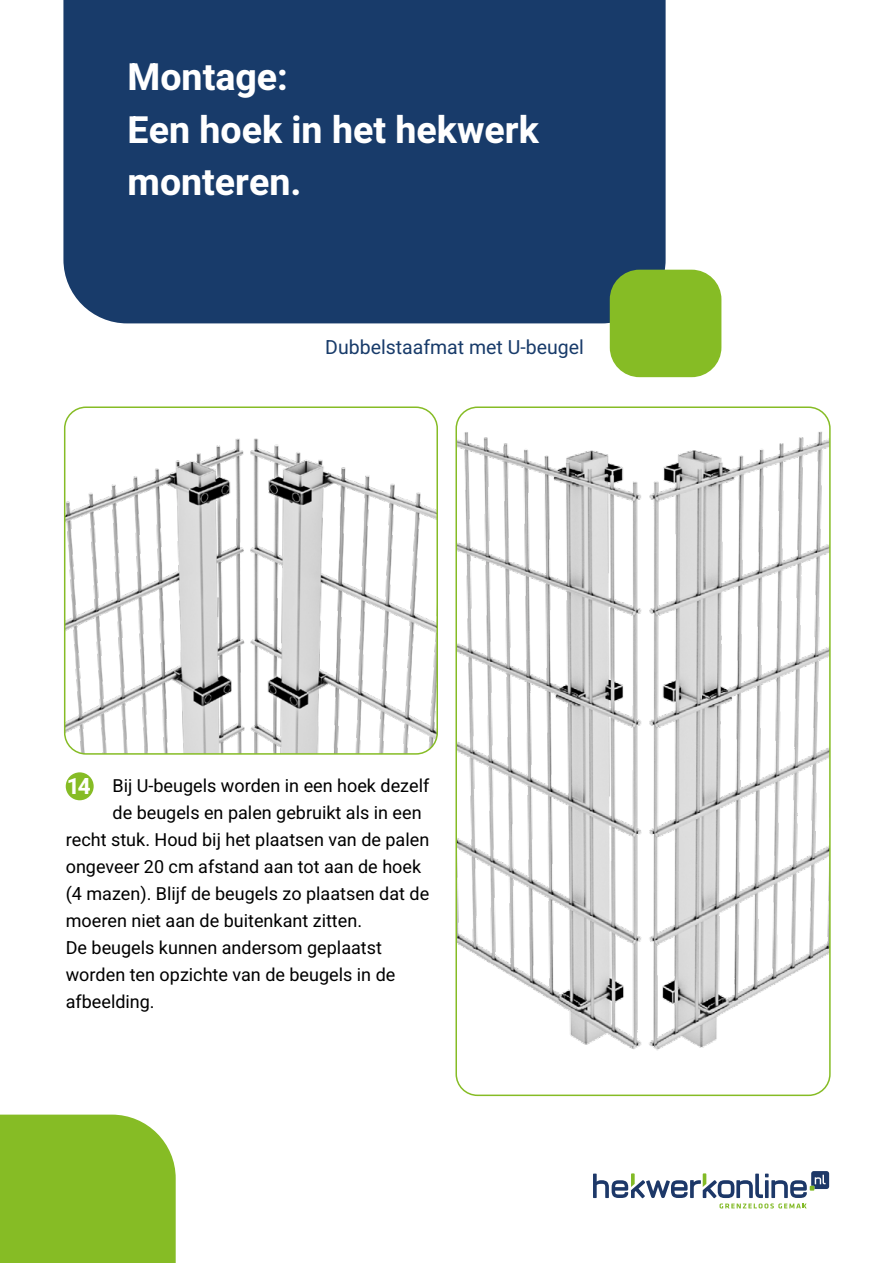
<style>
.page{position:relative;width:893px;height:1263px;background:#fff}
.page>*{position:absolute;margin:0;border:0;box-sizing:border-box;transform-origin:0 0}
.t1{font:700 37.5px/52.5px "Heebo";color:#fff}
.t2{font:700 22.5px "Heebo";color:#fff}
.t3{font:19.5px "Heebo";color:#183b6a}
.t4{font:18px "Heebo";color:#000}
</style>
<div class="page">
<div style="left:63px;top:0;width:603px;height:323px;background:#183b6a"></div>
<div style="left:610px;top:270px;width:111px;height:107px;background:#86bc25;border-radius:30px"></div>
<div style="left:0;top:1114px;width:176px;height:149px;background:#86bc25"></div>
<img style="left:458px;top:409px;width:370px;height:684px">
<div style="left:455px;top:406px;width:376px;height:690px;border:2px solid #86bc25;border-radius:21px"></div>
<img style="left:67px;top:409px;width:368px;height:343px">
<div style="left:64px;top:406px;width:374px;height:349px;border:2px solid #86bc25;border-radius:21px"></div>
<div style="left:66px;top:772px;width:28px;height:28px;background:#86bc25;border-radius:50%"></div>
<svg style="left:593px;top:1171px;width:236px;height:37px"></svg>
<h1 class="t1" style="left:128px;top:51px;width:413px">Montage:<br>Een hoek in het hekwerk monteren.</h1>
<p class="t3" style="left:325px;top:334px;width:260px">Dubbelstaafmat met U-beugel</p>
<p class="t2" style="left:67px;top:771px;width:26px">14</p>
<p class="t4" style="left:113px;top:773px;width:318px">Bij U-beugels worden in een hoek dezelf</p>
<p class="t4" style="left:113px;top:800px;width:311px">de beugels en palen gebruikt als in een</p>
<p class="t4" style="left:66px;top:827px;width:365px">recht stuk. Houd bij het plaatsen van de palen</p>
<p class="t4" style="left:66px;top:854px;width:357px">ongeveer 20 cm afstand aan tot aan de hoek</p>
<p class="t4" style="left:66px;top:881px;width:365px">(4 mazen). Blijf de beugels zo plaatsen dat de</p>
<p class="t4" style="left:66px;top:908px;width:298px">moeren niet aan de buitenkant zitten.</p>
<p class="t4" style="left:66px;top:935px;width:318px">De beugels kunnen andersom geplaatst</p>
<p class="t4" style="left:66px;top:962px;width:331px">worden ten opzichte van de beugels in de</p>
<p class="t4" style="left:66px;top:989px;width:90px">afbeelding.</p>
</div>
